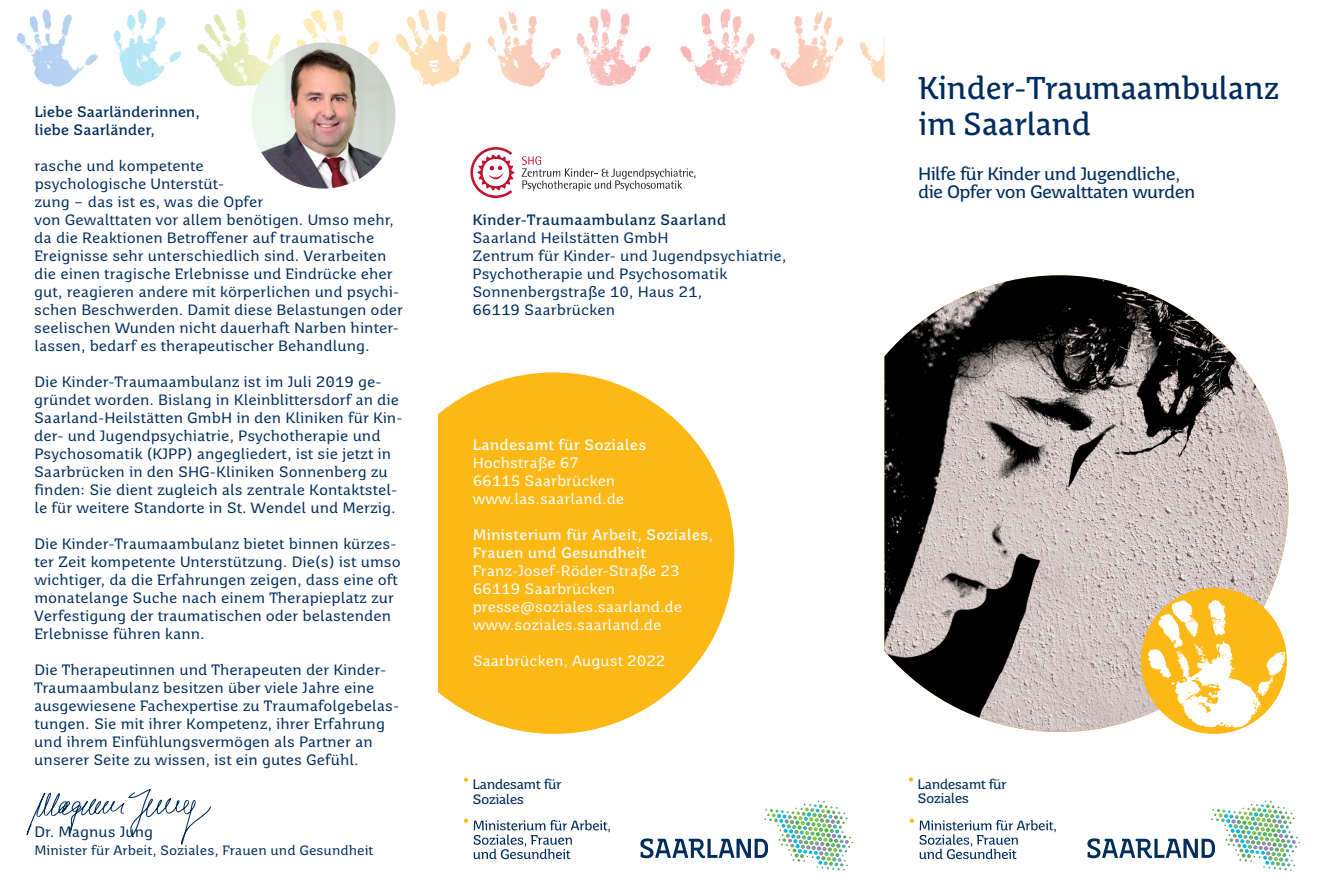
<style>
.page{position:relative;width:1331px;height:893px;background:#fff}
.page>*{position:absolute;margin:0;border:0;box-sizing:border-box;transform-origin:0 0}
.Headline_Titel_24{font:31.5px/36px "Saar 1450 Headline";color:#002d5e}
.Subline{font:18px/18px "Saar Pro";color:#002d5e}
.Fließtext{font:15px/18px "Saar 1450 Text";color:#002d5e}
.Herausgeberinformati{font:15px/18px "Saar 1450 Text";color:#fff}
.Herausgeberinformati-2{font:700 15px/18px "Saar 1450 Text";color:#fff}
.Fließtext-2{font:700 15px "Saar 1450 Text";letter-spacing:-.02em;color:#002d5e}
.Fließtext-3{font:700 15px "Saar 1450 Text";color:#002d5e}
.t1{font:13.65px/14.4px "Saar Pro";color:#002d5e}
.Fließtext-4{font:13.5px "Saar 1450 Text";color:#002d5e}
</style>
<div class="page">
<svg style="left:16px;top:8px;width:635px;height:79px"></svg>
<svg style="left:42px;top:10px;width:9px;height:20px"></svg>
<svg style="left:138px;top:10px;width:5px;height:20px"></svg>
<svg style="left:236px;top:9px;width:5px;height:21px"></svg>
<svg style="left:333px;top:9px;width:4px;height:12px"></svg>
<svg style="left:508px;top:11px;width:3px;height:13px"></svg>
<svg style="left:418px;top:9px;width:5px;height:15px"></svg>
<svg style="left:600px;top:8px;width:4px;height:13px"></svg>
<svg style="left:680px;top:9px;width:204px;height:78px"></svg>
<svg style="left:860px;top:37px;width:24px;height:8px"></svg>
<svg style="left:720px;top:8px;width:7px;height:12px"></svg>
<svg style="left:438px;top:372px;width:296px;height:362px;fill:#fcb814"></svg>
<img style="left:884px;top:275px;width:404px;height:457px">
<svg style="left:1087px;top:800px;width:213px;height:71px"></svg>
<svg style="left:640px;top:800px;width:213px;height:71px"></svg>
<svg style="left:909px;top:777px;width:4px;height:5px"></svg>
<svg style="left:464px;top:778px;width:4px;height:4px"></svg>
<img style="left:251px;top:43px;width:144px;height:146px">
<div style="left:1141px;top:588px;width:146px;height:146px;background:#fcb814;border-radius:50%"></div>
<svg style="left:1148px;top:600px;width:139px;height:128px"></svg>
<svg style="left:26px;top:789px;width:185px;height:56px"></svg>
<svg style="left:474px;top:820px;width:136px;height:39px"></svg>
<svg style="left:464px;top:819px;width:4px;height:4px"></svg>
<svg style="left:920px;top:820px;width:136px;height:39px"></svg>
<svg style="left:910px;top:818px;width:4px;height:5px"></svg>
<svg style="left:470px;top:147px;width:45px;height:51px"></svg>
<svg style="left:522px;top:156px;width:174px;height:35px"></svg>
<p class="Fließtext-2" style="left:34px;top:103px;width:167px">Liebe Saarländerinnen,</p>
<p class="Fließtext-2" style="left:34px;top:121px;width:122px">liebe Saarländer,</p>
<p class="Fließtext" style="left:34px;top:157px;width:370px">rasche und kompetente<br>psychologische Unterstüt-<br>zung – das ist es, was die Opfer<br>von Gewalttaten vor allem benötigen. Umso mehr, da die Reaktionen Betroffener auf traumatische Ereignisse sehr unterschiedlich sind. Verarbeiten die einen tragische Erlebnisse und Eindrücke eher gut, reagieren andere mit körperlichen und psychi&shy;schen Beschwerden. Damit diese Belastungen oder seelischen Wunden nicht dauerhaft Narben hinter&shy;lassen, bedarf es therapeutischer Behandlung.</p>
<p class="Fließtext" style="left:34px;top:373px;width:370px">Die Kinder-Traumaambulanz ist im Juli 2019 ge&shy;gründet worden. Bislang in Kleinblittersdorf an die Saarland-Heilstätten GmbH in den Kliniken für Kin&shy;der- und Jugendpsychiatrie, Psychotherapie und Psychosomatik (KJPP) angegliedert, ist sie jetzt in Saarbrücken in den SHG-Kliniken Sonnenberg zu finden: Sie dient zugleich als zentrale Kontaktstel&shy;le für weitere Standorte in St. Wendel und Merzig.</p>
<p class="Fließtext" style="left:34px;top:535px;width:368px">Die Kinder-Traumaambulanz bietet binnen kürzes&shy;ter Zeit kompetente Unterstützung. Die(s) ist umso wichtiger, da die Erfahrungen zeigen, dass eine oft monatelange Suche nach einem Therapieplatz zur Verfestigung der traumatischen oder belastenden Erlebnisse führen kann.</p>
<p class="Fließtext" style="left:34px;top:661px;width:367px">Die Therapeutinnen und Therapeuten der Kinder-Traumaambulanz besitzen über viele Jahre eine ausgewiesene Fachexpertise zu Traumafolgebelas&shy;tungen. Sie mit ihrer Kompetenz, ihrer Erfahrung und ihrem Einfühlungsvermögen als Partner an unserer Seite zu wissen, ist ein gutes Gefühl.</p>
<p class="Fließtext" style="left:34px;top:823px;width:120px">Dr. Magnus Jung</p>
<p class="Fließtext-4" style="left:34px;top:842px;width:341px">Minister für Arbeit, Soziales, Frauen und Gesundheit</p>
<p class="Fließtext-3" style="left:472px;top:211px;width:255px">Kinder-Traumaambulanz Saarland</p>
<p class="Fließtext" style="left:472px;top:229px;width:198px">Saarland Heilstätten GmbH</p>
<p class="Fließtext" style="left:472px;top:247px;width:316px">Zentrum für Kinder- und Jugendpsychiatrie,</p>
<p class="Fließtext" style="left:472px;top:265px;width:256px">Psychotherapie und Psychosomatik</p>
<p class="Fließtext" style="left:472px;top:283px;width:231px">Sonnenbergstraße 10, Haus 21,<br>66119 Saarbrücken</p>
<p class="Herausgeberinformati-2" style="left:473px;top:436px;width:175px">Landesamt für Soziales</p>
<p class="Herausgeberinformati" style="left:473px;top:454px;width:108px">Hochstraße 67</p>
<p class="Herausgeberinformati" style="left:473px;top:472px;width:144px">66115 Saarbrücken</p>
<p class="Herausgeberinformati" style="left:473px;top:490px;width:153px">www.las.saarland.de</p>
<p class="Herausgeberinformati-2" style="left:473px;top:526px;width:242px">Ministerium für Arbeit, Soziales,<br>Frauen und Gesundheit</p>
<p class="Herausgeberinformati" style="left:473px;top:562px;width:209px">Franz-Josef-Röder-Straße 23<br>66119 Saarbrücken</p>
<p class="Herausgeberinformati" style="left:473px;top:598px;width:211px">presse@soziales.saarland.de</p>
<p class="Herausgeberinformati" style="left:473px;top:616px;width:190px">www.soziales.saarland.de</p>
<p class="Herausgeberinformati" style="left:473px;top:652px;width:194px">Saarbrücken, August 2022</p>
<p class="t1" style="left:473px;top:777px;width:90px">Landesamt für<br>Soziales</p>
<p class="Headline_Titel_24" style="left:918px;top:71px;width:362px">Kinder-Traumaambulanz im Saarland</p>
<p class="Subline" style="left:918px;top:165px;width:278px">Hilfe für Kinder und Jugendliche, die Opfer von Gewalttaten wurden</p>
<p class="t1" style="left:918px;top:777px;width:90px">Landesamt für<br>Soziales</p>
</div>
